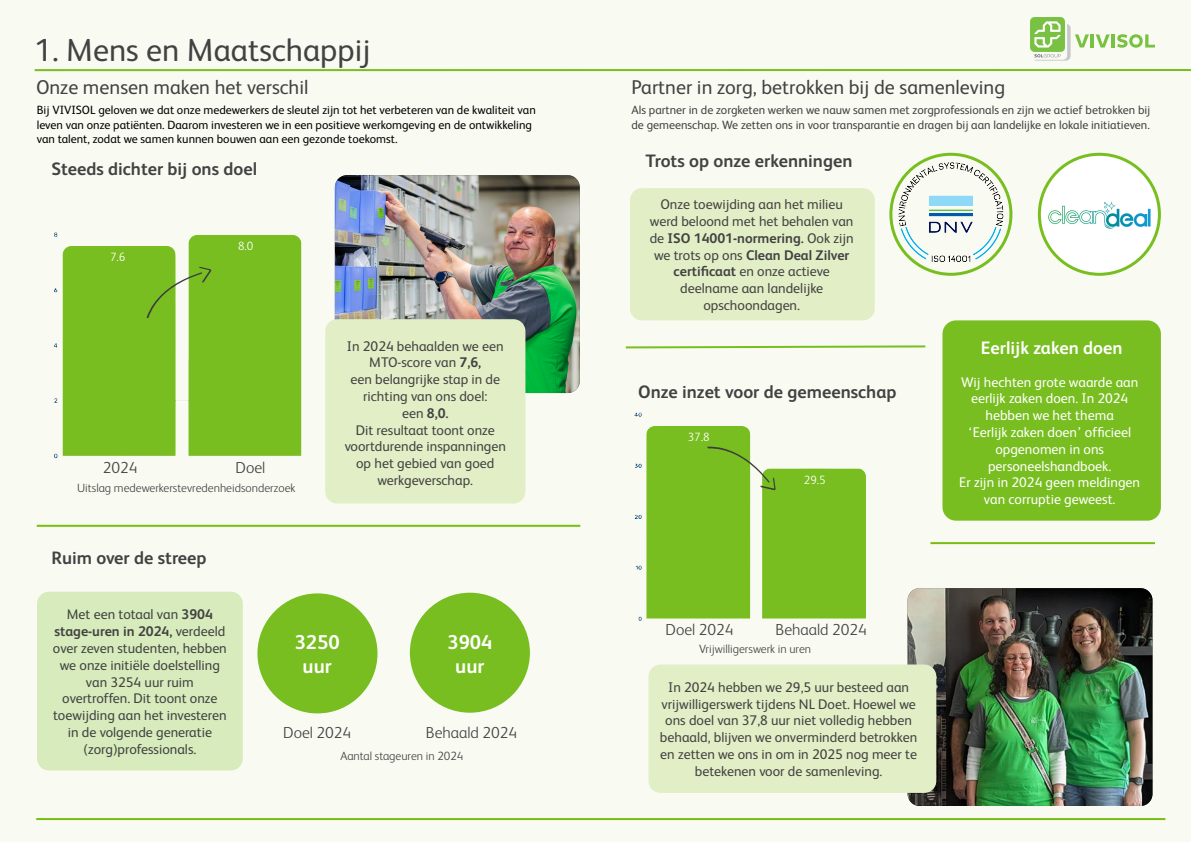
<style>
.page{position:relative;width:1191px;height:842px;background:#f9fbf3}
.page>*{position:absolute;margin:0;border:0;box-sizing:border-box;transform-origin:0 0}
.t1{font:32px "FS Albert";color:#424242}
.t2{font:20px "FS Albert";color:#424242}
.t3{font:700 20px "FS Albert";color:#fff}
.t4{font:700 18px "FS Albert";color:#424242}
.t5{font:700 18px "FS Albert";color:#fff}
.t6{font:300 16px "FS Albert";color:#424242}
.t7{font:14px/16.8px "FS Albert";color:#424242;text-align:center}
.t8{font:14px/16.8px "FS Albert";color:#fff;text-align:center}
.t9{font:700 14px "FS Albert";color:#424242}
.t10{font:12px/14.4px "FS Albert";color:#000}
.t11{font:12px/14.4px "FS Albert";color:#424242}
.t12{font:300 12px "FS Albert";color:#424242}
.t13{font:300 12px "FS Albert";color:#fff}
.s1{font-weight:700}
.s2{font-weight:400}
</style>
<div class="page">
<img style="left:344px;top:175px;width:236px;height:218px">
<img style="left:907px;top:588px;width:245px;height:218px">
<img style="left:53px;top:175px;width:291px;height:329px">
<hr style="left:35px;top:69px;width:1156px;height:2px;background:#78be20">
<div style="left:325px;top:319px;width:200px;height:184px;background:#e2eec5;border-radius:12px"></div>
<div style="left:257px;top:593px;width:120px;height:120px;background:#78be20;border-radius:50%"></div>
<div style="left:410px;top:593px;width:120px;height:120px;background:#78be20;border-radius:50%"></div>
<div style="left:37px;top:592px;width:206px;height:178px;background:#d7ebbc;border-radius:12px"></div>
<div style="left:1039px;top:154px;width:120px;height:120px;background:#fff;border-radius:50%"></div>
<img style="left:1041px;top:179px;width:118px;height:71px">
<div style="left:1037px;top:153px;width:123px;height:123px;border:3px solid #78be20;border-radius:50%"></div>
<img style="left:891px;top:154px;width:120px;height:120px;border-radius:59px">
<div style="left:889px;top:153px;width:123px;height:123px;border:3px solid #78be20;border-radius:50%"></div>
<div style="left:630px;top:188px;width:245px;height:132px;background:#e2eec5;border-radius:12px"></div>
<svg style="left:625px;top:345px;width:301px;height:4px"></svg>
<div style="left:944px;top:322px;width:215px;height:197px;background:#78be20;border-radius:12px"></div>
<div style="left:942px;top:320px;width:218px;height:201px;border:3px solid #78be20;border-radius:12px"></div>
<img style="left:634px;top:412px;width:282px;height:252px">
<div style="left:648px;top:664px;width:288px;height:129px;background:#e2eec5;border-radius:12px"></div>
<svg style="left:146px;top:267px;width:65px;height:51px"></svg>
<svg style="left:707px;top:446px;width:68px;height:44px"></svg>
<hr style="left:36px;top:818px;width:1129px;height:2px;background:#78be10">
<hr style="left:37px;top:525px;width:543px;height:2px;background:#78be10">
<hr style="left:1090px;top:34px;width:4px;height:14px;background:#79c142">
<svg style="left:1095px;top:34px;width:14px;height:14px"></svg>
<hr style="left:1111px;top:34px;width:3px;height:14px;background:#79c142">
<svg style="left:1117px;top:34px;width:38px;height:14px"></svg>
<div style="left:1030px;top:17px;width:35px;height:35px;background:#79c142;border-radius:5px"></div>
<svg style="left:1034px;top:21px;width:55px;height:40px"></svg>
<hr style="left:930px;top:542px;width:225px;height:2px;background:#78be10">
<div style="left:103px;top:247px;width:30px;height:9px;background:#78be20"></div>
<div style="left:231px;top:236px;width:29px;height:9px;background:#78be20"></div>
<div style="left:684px;top:428px;width:30px;height:9px;background:#78be20"></div>
<div style="left:796px;top:470px;width:30px;height:9px;background:#78be20"></div>
<p class="t1" style="left:35px;top:28px;width:337px">1. Mens en Maatschappij</p>
<p class="t10" style="left:37px;top:102px;width:500px">Bij VIVISOL geloven we dat onze medewerkers de sleutel zijn tot het verbeteren van de kwaliteit van leven van onze patiënten. Daarom investeren we in een positieve werkomgeving en de ontwikkeling van talent, zodat we samen kunnen bouwen aan een gezonde toekomst.</p>
<p class="t4" style="left:51px;top:157px;width:207px">Steeds dichter bij ons doel</p>
<p class="t2" style="left:36px;top:74px;width:274px">Onze mensen maken het verschil</p>
<p class="t2" style="left:631px;top:74px;width:375px">Partner in zorg, betrokken bij de samenleving</p>
<p class="t11" style="left:631px;top:102px;width:520px">Als partner in de zorgketen werken we nauw samen met zorgprofessionals en zijn we actief betrokken bij de gemeenschap. We zetten ons in voor transparantie en dragen bij aan landelijke en lokale initiatieven.</p>
<p class="t4" style="left:645px;top:148px;width:208px">Trots op onze erkenningen</p>
<p class="t13" style="left:110px;top:249px;width:17px">7.6</p>
<p class="t13" style="left:238px;top:238px;width:17px">8.0</p>
<p class="t6" style="left:103px;top:457px;width:36px">2024</p>
<p class="t6" style="left:236px;top:457px;width:31px">Doel</p>
<p class="t12" style="left:77px;top:480px;width:220px">Uitslag medewerkerstevredenheidsonderzoek</p>
<p class="t4" style="left:51px;top:545px;width:157px">Ruim over de streep</p>
<p class="t7" style="left:347px;top:337px;width:158px">In 2024 behaalden we een<br>MTO-score van <span class="s1">7,6,</span></p>
<p class="t7" style="left:350px;top:370px;width:151px">een belangrijke stap in de richting van ons doel:</p>
<p class="t9" style="left:402px;top:403px;width:48px"><span class="s2">een</span> 8,0.</p>
<p class="t7" style="left:345px;top:421px;width:163px">Dit resultaat toont onze voortdurende inspanningen op het gebied van goed werkgeverschap.</p>
<p class="t7" style="left:67px;top:605px;width:147px">Met een totaal van <span class="s1">3904</span></p>
<p class="t7" style="left:53px;top:622px;width:175px"><span class="s1">stage-uren in 2024,</span> verdeeld over zeven studenten, hebben we onze initiële doelstelling van 3254 uur ruim</p>
<p class="t7" style="left:53px;top:689px;width:175px">overtroffen. Dit toont onze toewijding aan het investeren in de volgende generatie</p>
<p class="t7" style="left:83px;top:740px;width:114px">(zorg)professionals.</p>
<p class="t3" style="left:295px;top:628px;width:46px">3250</p>
<p class="t3" style="left:302px;top:652px;width:31px">uur</p>
<p class="t3" style="left:447px;top:628px;width:46px">3904</p>
<p class="t3" style="left:455px;top:652px;width:31px">uur</p>
<p class="t6" style="left:283px;top:722px;width:69px">Doel 2024</p>
<p class="t6" style="left:426px;top:722px;width:93px">Behaald 2024</p>
<p class="t12" style="left:340px;top:748px;width:124px">Aantal stageuren in 2024</p>
<p class="t7" style="left:650px;top:195px;width:205px">Onze toewijding aan het milieu werd beloond met het behalen van de <span class="s1">ISO 14001-normering.</span> Ook zijn we trots op ons <span class="s1">Clean Deal Zilver certificaat</span> en onze actieve</p>
<p class="t7" style="left:680px;top:279px;width:144px">deelname aan landelijke</p>
<p class="t7" style="left:703px;top:296px;width:98px">opschoondagen.</p>
<p class="t5" style="left:981px;top:335px;width:143px">Eerlijk zaken doen</p>
<p class="t4" style="left:638px;top:379px;width:260px">Onze inzet voor de gemeenschap</p>
<p class="t8" style="left:961px;top:373px;width:179px">Wij hechten grote waarde aan eerlijk zaken doen. In 2024</p>
<p class="t8" style="left:985px;top:406px;width:130px">hebben we het thema</p>
<p class="t8" style="left:968px;top:423px;width:164px">‘Eerlijk zaken doen’ officieel</p>
<p class="t8" style="left:995px;top:440px;width:110px">opgenomen in ons</p>
<p class="t8" style="left:988px;top:457px;width:125px">personeelshandboek.</p>
<p class="t8" style="left:959px;top:473px;width:182px">Er zijn in 2024 geen meldingen van corruptie geweest.</p>
<p class="t13" style="left:688px;top:429px;width:23px">37.8</p>
<p class="t13" style="left:804px;top:472px;width:23px">29.5</p>
<p class="t6" style="left:665px;top:619px;width:69px">Doel 2024</p>
<p class="t6" style="left:775px;top:619px;width:93px">Behaald 2024</p>
<p class="t12" style="left:699px;top:641px;width:114px">Vrijwilligerswerk in uren</p>
<p class="t7" style="left:660px;top:678px;width:259px">In 2024 hebben we 29,5 uur besteed aan vrijwilligerswerk tijdens NL Doet. Hoewel we ons doel van 37,8 uur niet volledig hebben behaald, blijven we onverminderd betrokken en zetten we ons in om in 2025 nog meer te betekenen voor de samenleving.</p>
</div>
